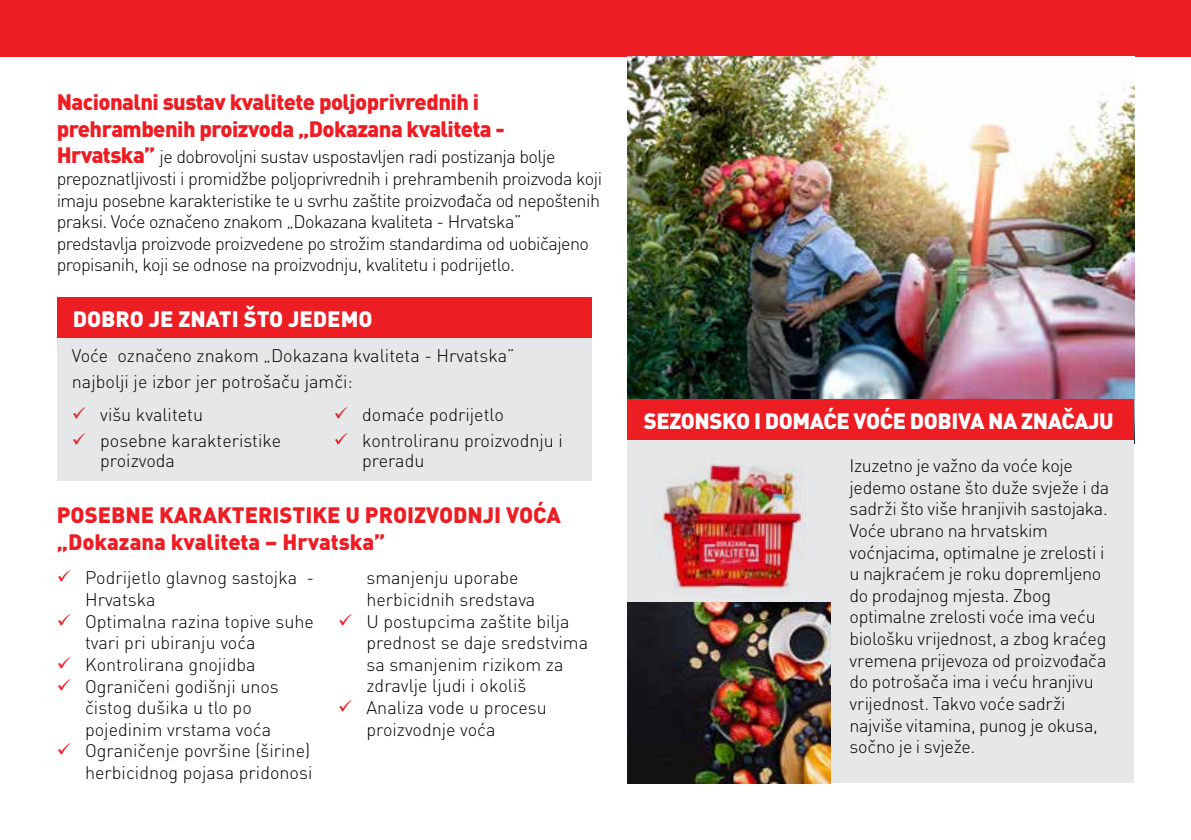
<style>
.page{position:relative;width:1191px;height:840px;background:#fff}
.page>*{position:absolute;margin:0;border:0;box-sizing:border-box;transform-origin:0 0}
.t1{font:900 22px/26.4px "DIN Pro";letter-spacing:-.025em;color:#ed1d24}
.t2{font:900 22px/26.4px "DIN Pro";color:#ed1d24}
.t3{font:900 22px "DIN Pro";letter-spacing:-.02em;color:#fff}
.t4{font:900 22px "DIN Pro";color:#fff}
.t5{font:300 18px/21.6px "DIN Pro";letter-spacing:-.015em;color:#000}
.s1{font-weight:900;font-size:22px;color:#ed1d24}
.s2{color:#ed1d24}
</style>
<div class="page">
<div style="left:0;top:0;width:1191px;height:57px;background:#ed1d24"></div>
<img style="left:627px;top:57px;width:507px;height:342px">
<div style="left:627px;top:437px;width:507px;height:345px;background:#e6e7e8"></div>
<div style="left:57px;top:335px;width:534px;height:145px;background:#e6e7e8"></div>
<div style="left:627px;top:399px;width:507px;height:41px;background:#ed1d24"></div>
<div style="left:57px;top:297px;width:534px;height:41px;background:#ed1d24"></div>
<img style="left:660px;top:464px;width:145px;height:129px">
<img style="left:627px;top:602px;width:203px;height:180px">
<p class="t1" style="left:57px;top:88px;width:449px">Nacionalni sustav kvalitete poljoprivrednih i prehrambenih proizvoda „Dokazana kvaliteta -</p>
<p class="t5" style="left:57px;top:145px;width:547px"><span class="s1">Hrvatska”</span> je dobrovoljni sustav uspostavljen radi postizanja bolje prepoznatljivosti i promidžbe poljoprivrednih i prehrambenih proizvoda koji imaju posebne karakteristike te u svrhu zaštite proizvođača od nepoštenih praksi. Voće označeno znakom „Dokazana kvaliteta - Hrvatska” predstavlja proizvode proizvedene po strožim standardima od uobičajeno propisanih, koji se odnose na proizvodnju, kvalitetu i podrijetlo.</p>
<p class="t4" style="left:73px;top:304px;width:301px">DOBRO JE ZNATI ŠTO JEDEMO</p>
<p class="t5" style="left:72px;top:341px;width:444px;line-height:26px">Voće označeno znakom „Dokazana kvaliteta - Hrvatska” najbolji je izbor jer potrošaču jamči:</p>
<p class="t5" style="left:72px;top:403px;width:133px"><span class="s2">✓</span> višu kvalitetu</p>
<p class="t5" style="left:100px;top:429px;width:183px;line-height:20px;text-indent:-28px"><span class="s2">✓</span> posebne karakteristike proizvoda</p>
<p class="t5" style="left:334px;top:403px;width:171px"><span class="s2">✓</span> domaće podrijetlo</p>
<p class="t5" style="left:362px;top:429px;width:202px;line-height:20px;text-indent:-28px"><span class="s2">✓</span> kontroliranu proizvodnju i preradu</p>
<p class="t2" style="left:57px;top:501px;width:505px">POSEBNE KARAKTERISTIKE U PROIZVODNJI VOĆA „Dokazana kvaliteta – Hrvatska”</p>
<p class="t5" style="left:85px;top:566px;width:230px;text-indent:-28px"><span class="s2">✓</span> Podrijetlo glavnog sastojka -<br>Hrvatska</p>
<p class="t5" style="left:85px;top:609px;width:230px;text-indent:-28px"><span class="s2">✓</span> Optimalna razina topive suhe tvari pri ubiranju voća</p>
<p class="t5" style="left:57px;top:652px;width:200px"><span class="s2">✓</span> Kontrolirana gnojidba</p>
<p class="t5" style="left:85px;top:674px;width:195px;text-indent:-28px"><span class="s2">✓</span> Ograničeni godišnji unos čistog dušika u tlo po pojedinim vrstama voća</p>
<p class="t5" style="left:57px;top:739px;width:257px;text-align:right"><span class="s2">✓</span> Ograničenje površine (širine) herbicidnog pojasa pridonosi</p>
<p class="t5" style="left:366px;top:566px;width:170px">smanjenju uporabe herbicidnih sredstava</p>
<p class="t5" style="left:366px;top:609px;width:223px;text-indent:-28px"><span class="s2">✓</span> U postupcima zaštite bilja prednost se daje sredstvima sa smanjenim rizikom za zdravlje ljudi i okoliš</p>
<p class="t5" style="left:366px;top:695px;width:182px;text-indent:-28px"><span class="s2">✓</span> Analiza vode u procesu proizvodnje voća</p>
<p class="t3" style="left:644px;top:406px;width:471px">SEZONSKO I DOMAĆE VOĆE DOBIVA NA ZNAČAJU</p>
<p class="t5" style="left:849px;top:454px;width:261px">Izuzetno je važno da voće koje jedemo ostane što duže svježe i da sadrži što više hranjivih sastojaka.<br>Voće ubrano na hrvatskim voćnjacima, optimalne je zrelosti i u najkraćem je roku dopremljeno do prodajnog mjesta. Zbog optimalne zrelosti voće ima veću biološku vrijednost, a zbog kraćeg vremena prijevoza od proizvođača do potrošača ima i veću hranjivu vrijednost. Takvo voće sadrži najviše vitamina, punog je okusa, sočno je i svježe.</p>
</div>
